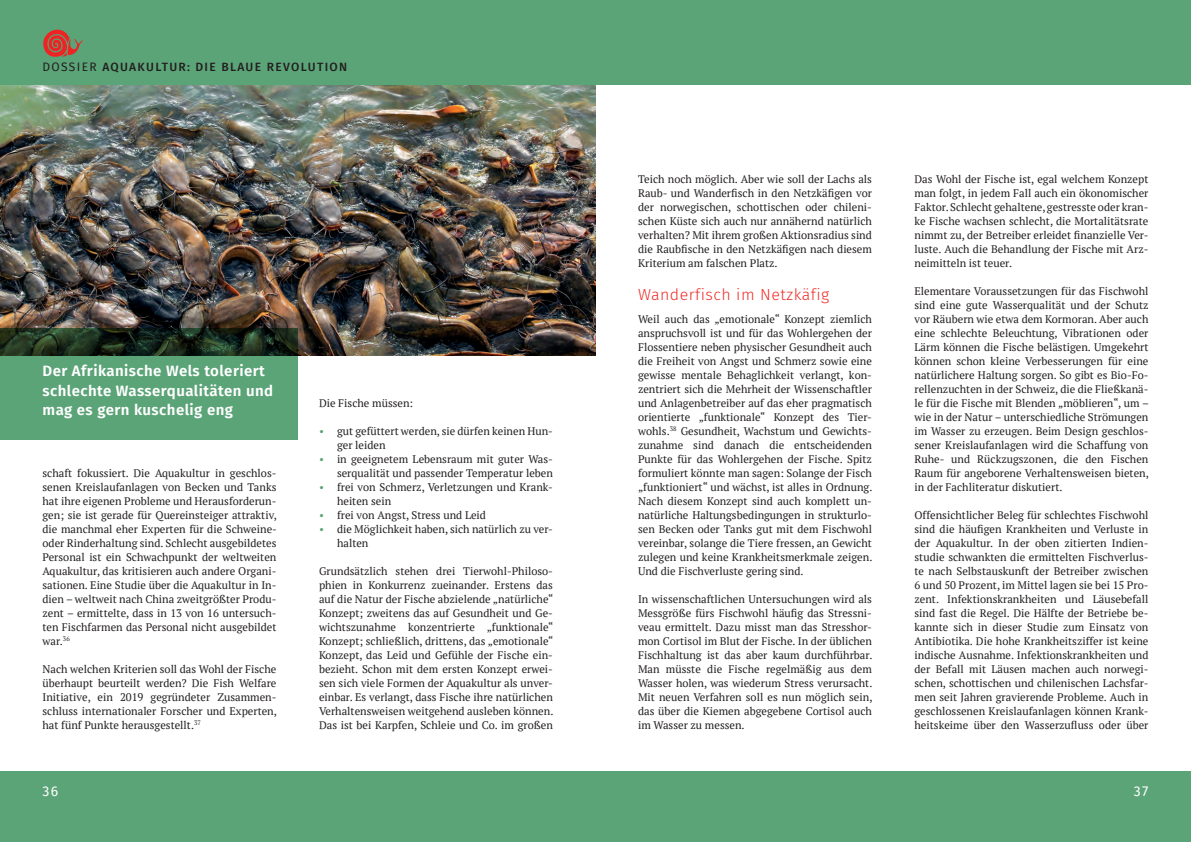
<style>
.page{position:relative;width:1191px;height:842px;background:#fff}
.page>*{position:absolute;margin:0;border:0;box-sizing:border-box;transform-origin:0 0}
.t1{font:300 16px "Fira Sans";letter-spacing:.03em;color:#ee2d28}
.t2{font:600 15px/20px "Fira Sans";letter-spacing:.03em;color:#fff}
.t3{font:14px "Fira Sans";color:#fff}
.t4{font:500 12px "Fira Sans";letter-spacing:.11em;color:#231f20}
.t5{font:11px/14px "PT Serif";color:#231f20;text-align:justify}
.s1{font-weight:400}
.s2{color:#5ba477}
</style>
<div class="page">
<div style="left:0;top:0;width:1191px;height:85px;background:#5ba477"></div>
<div style="left:0;top:771px;width:1191px;height:71px;background:#5ba477"></div>
<svg style="left:43px;top:30px;width:40px;height:27px"></svg>
<img style="left:0;top:85px;width:595px;height:270px">
<svg style="left:0;top:328px;width:298px;height:111px;background:#4a8560"></svg>
<p class="t4" style="left:43px;top:57px;width:306px"><span class="s1">DOSSIER</span> AQUAKULTUR: DIE BLAUE REVOLUTION</p>
<h2 class="t2" style="left:43px;top:359px;width:232px">Der Afrikanische Wels toleriert schlechte Wasserqualitäten und mag es gern kuschelig eng</h2>
<p class="t5" style="left:43px;top:466px;width:236px;text-align:left">schaft fokussiert. Die Aquakultur in geschlos&shy;senen Kreislaufanlagen von Becken und Tanks hat ihre eigenen Probleme und Herausforderun&shy;gen; sie ist gerade für Quereinsteiger attraktiv, die manchmal eher Experten für die Schweine&shy;oder Rinderhaltung sind. Schlecht ausgebildetes Personal ist ein Schwachpunkt der weltweiten Aquakultur, das kritisieren auch andere Organi&shy;sationen. Eine Studie über die Aquakultur in In&shy;dien – weltweit nach China zweitgrößter Produ&shy;zent – ermittelte, dass in 13 von 16 untersuch&shy;ten Fischfarmen das Personal nicht ausgebildet war.<sup>36</sup></p>
<p class="t5" style="left:43px;top:662px;width:236px">Nach welchen Kriterien soll das Wohl der Fische überhaupt beurteilt werden? Die Fish Welfare Initiative, ein 2019 gegründeter Zusammen&shy;schluss internationaler Forscher und Experten, hat fünf Punkte herausgestellt.<sup>37</sup></p>
<p class="t3" style="left:43px;top:780px;width:17px">36</p>
<p class="t5" style="left:319px;top:396px;width:96px">Die Fische müssen:</p>
<p class="t5" style="left:337px;top:423px;width:217px;text-indent:-18px"><span class="s2">•</span> gut gefüttert werden, sie dürfen keinen Hun&shy;ger leiden</p>
<p class="t5" style="left:319px;top:452px;width:235px;text-align:right"><span class="s2">•</span> in geeignetem Lebensraum mit guter Was&shy;serqualität und passender Temperatur leben</p>
<p class="t5" style="left:337px;top:480px;width:217px;text-indent:-18px"><span class="s2">•</span> frei von Schmerz, Verletzungen und Krank&shy;heiten sein</p>
<p class="t5" style="left:319px;top:508px;width:168px"><span class="s2">•</span> frei von Angst, Stress und Leid</p>
<p class="t5" style="left:337px;top:522px;width:217px;text-indent:-18px"><span class="s2">•</span> die Möglichkeit haben, sich natürlich zu ver&shy;halten</p>
<p class="t5" style="left:319px;top:564px;width:236px">Grundsätzlich stehen drei Tierwohl-Philoso&shy;phien in Konkurrenz zueinander. Erstens das auf die Natur der Fische abzielende „natürliche“ Konzept; zweitens das auf Gesundheit und Ge&shy;wichtszunahme konzentrierte „funktionale“ Konzept; schließlich, drittens, das „emotionale“ Konzept, das Leid und Gefühle der Fische ein&shy;bezieht. Schon mit dem ersten Konzept erwei&shy;sen sich viele Formen der Aquakultur als unver&shy;einbar. Es verlangt, dass Fische ihre natürlichen Verhaltensweisen weitgehend ausleben können.<br>Das ist bei Karpfen, Schleie und Co. im großen</p>
<p class="t5" style="left:638px;top:172px;width:235px">Teich noch möglich. Aber wie soll der Lachs als Raub- und Wanderfisch in den Netzkäfigen vor der norwegischen, schottischen oder chileni&shy;schen Küste sich auch nur annähernd natürlich verhalten? Mit ihrem großen Aktionsradius sind die Raubfische in den Netzkäfigen nach diesem Kriterium am falschen Platz.</p>
<h1 class="t1" style="left:638px;top:283px;width:193px">Wanderfisch im Netzkäfig</h1>
<p class="t5" style="left:638px;top:312px;width:236px">Weil auch das „emotionale“ Konzept ziemlich anspruchsvoll ist und für das Wohlergehen der Flossentiere neben physischer Gesundheit auch die Freiheit von Angst und Schmerz sowie eine gewisse mentale Behaglichkeit verlangt, kon&shy;zentriert sich die Mehrheit der Wissenschaftler und Anlagenbetreiber auf das eher pragmatisch orientierte „funktionale“ Konzept des Tier&shy;wohls.<sup>38</sup> Gesundheit, Wachstum und Gewichts&shy;zunahme sind danach die entscheidenden Punkte für das Wohlergehen der Fische. Spitz formuliert könnte man sagen: Solange der Fisch „funktioniert“ und wächst, ist alles in Ordnung.<br>Nach diesem Konzept sind auch komplett un&shy;natürliche Haltungsbedingungen in strukturlo&shy;sen Becken oder Tanks gut mit dem Fischwohl vereinbar, solange die Tiere fressen, an Gewicht zulegen und keine Krankheitsmerkmale zeigen.<br>Und die Fischverluste gering sind.</p>
<p class="t5" style="left:638px;top:592px;width:236px">In wissenschaftlichen Untersuchungen wird als Messgröße fürs Fischwohl häufig das Stressni&shy;veau ermittelt. Dazu misst man das Stresshor&shy;mon Cortisol im Blut der Fische. In der üblichen Fischhaltung ist das aber kaum durchführbar.<br>Man müsste die Fische regelmäßig aus dem Wasser holen, was wiederum Stress verursacht.<br>Mit neuen Verfahren soll es nun möglich sein, das über die Kiemen abgegebene Cortisol auch im Wasser zu messen.</p>
<p class="t5" style="left:914px;top:172px;width:235px">Das Wohl der Fische ist, egal welchem Konzept man folgt, in jedem Fall auch ein ökonomischer Faktor. Schlecht gehaltene, gestresste oder kran&shy;ke Fische wachsen schlecht, die Mortalitätsrate nimmt zu, der Betreiber erleidet finanzielle Ver&shy;luste. Auch die Behandlung der Fische mit Arz&shy;neimitteln ist teuer.</p>
<p class="t5" style="left:914px;top:284px;width:236px">Elementare Voraussetzungen für das Fischwohl sind eine gute Wasserqualität und der Schutz vor Räubern wie etwa dem Kormoran. Aber auch eine schlechte Beleuchtung, Vibrationen oder Lärm können die Fische belästigen. Umgekehrt können schon kleine Verbesserungen für eine natürlichere Haltung sorgen. So gibt es Bio-Fo&shy;rellenzuchten in der Schweiz, die die Fließkanä&shy;le für die Fische mit Blenden „möblieren“, um – wie in der Natur – unterschiedliche Strömungen im Wasser zu erzeugen. Beim Design geschlos&shy;sener Kreislaufanlagen wird die Schaffung von Ruhe- und Rückzugszonen, die den Fischen Raum für angeborene Verhaltensweisen bieten, in der Fachliteratur diskutiert.</p>
<p class="t5" style="left:914px;top:508px;width:235px">Offensichtlicher Beleg für schlechtes Fischwohl sind die häufigen Krankheiten und Verluste in der Aquakultur. In der oben zitierten Indien&shy;studie schwankten die ermittelten Fischverlus&shy;te nach Selbstauskunft der Betreiber zwischen 6 und 50 Prozent, im Mittel lagen sie bei 15 Pro&shy;zent. Infektionskrankheiten und Läusebefall sind fast die Regel. Die Hälfte der Betriebe be&shy;kannte sich in dieser Studie zum Einsatz von Antibiotika. Die hohe Krankheitsziffer ist keine indische Ausnahme. Infektionskrankheiten und der Befall mit Läusen machen auch norwegi&shy;schen, schottischen und chilenischen Lachsfar&shy;men seit Jahren gravierende Probleme. Auch in geschlossenen Kreislaufanlagen können Krank&shy;heitskeime über den Wasserzufluss oder über</p>
<p class="t3" style="left:1133px;top:780px;width:16px">37</p>
</div>
